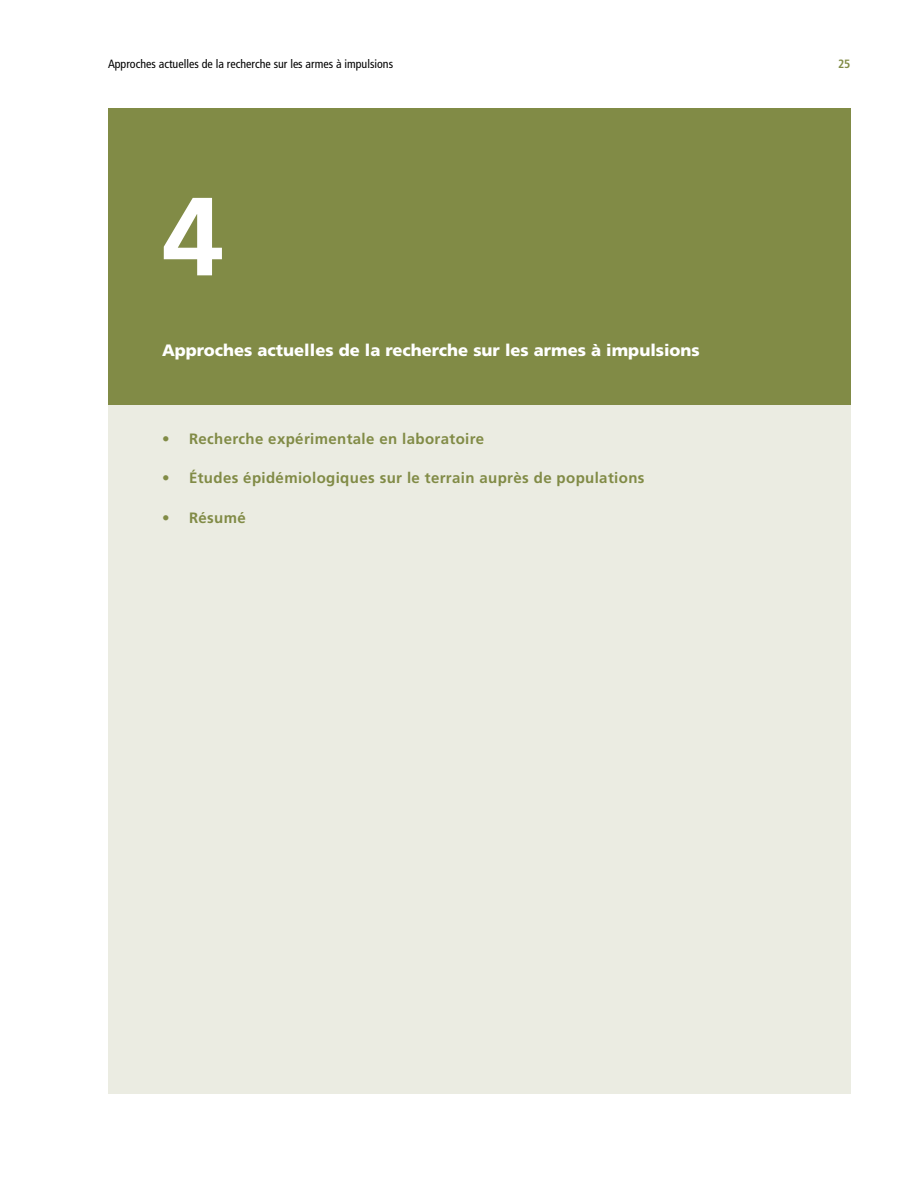
<style>
.page{position:relative;width:918px;height:1188px;background:#fff}
.page>*{position:absolute;margin:0;border:0;box-sizing:border-box;transform-origin:0 0}
.t1{font:700 111px "Frutiger";color:#fff}
.t2{font:900 16.5px "Frutiger";color:#fff}
.t3{font:700 15px "Frutiger";letter-spacing:.025em;color:#818b46}
.t4{font:condensed 12px "Frutiger";color:#000}
.t5{font:700 condensed 12px "Frutiger";color:#818b46}
</style>
<div class="page">
<div style="left:108px;top:405px;width:742px;height:689px;background:#ebece2"></div>
<div style="left:108px;top:108px;width:742px;height:297px;background:#818b46"></div>
<p class="t4" style="left:108px;top:56px;width:287px">Approches actuelles de la recherche sur les armes à impulsions</p>
<p class="t5" style="left:838px;top:56px;width:14px">25</p>
<h1 class="t1" style="left:162px;top:172px;width:63px">4</h1>
<p class="t2" style="left:162px;top:340px;width:539px">Approches actuelles de la recherche sur les armes à impulsions</p>
<p class="t3" style="left:162px;top:430px;width:324px">• Recherche expérimentale en laboratoire</p>
<p class="t3" style="left:162px;top:469px;width:484px">• Études épidémiologiques sur le terrain auprès de populations</p>
<p class="t3" style="left:162px;top:509px;width:85px">• Résumé</p>
</div>
